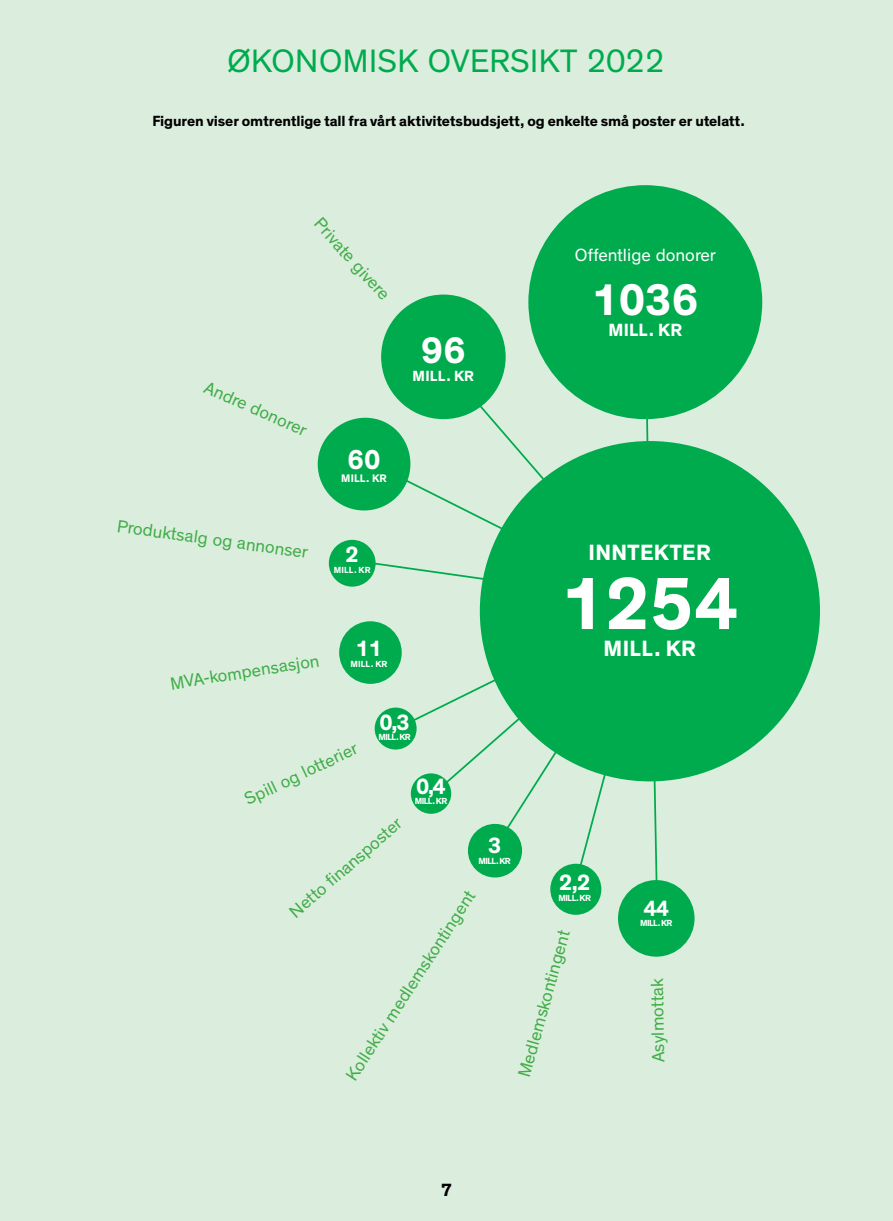
<style>
.page{position:relative;width:893px;height:1221px;background:#fff}
.page>*{position:absolute;margin:0;border:0;box-sizing:border-box;transform-origin:0 0}
.t1{font:700 75px "Theinhardt";color:#fff}
.t2{font:700 45px "Theinhardt";color:#fff}
.t3{font:700 37.5px "Theinhardt";color:#fff}
.t4{font:33px "Theinhardt";letter-spacing:.015em;color:#00ab4e}
.t5{font:700 27.75px "Theinhardt";color:#fff}
.t6{font:700 22.5px "Theinhardt";letter-spacing:.015em;color:#fff}
.t7{font:18px "Theinhardt";color:#41ad49}
.t8{font:18px "Theinhardt";color:#fff}
.t9{font:700 18px "Theinhardt";letter-spacing:.015em;color:#fff}
.t10{font:700 18px "Theinhardt";color:#000}
.t11{font:700 15px "Theinhardt";letter-spacing:-.005em;color:#000}
.t12{font:700 15px "Theinhardt";letter-spacing:.015em;color:#fff}
.t13{font:700 11.1px "Theinhardt";letter-spacing:.015em;color:#fff}
.t14{font:700 9px "Theinhardt";letter-spacing:-.055em;color:#fff}
</style>
<div class="page">
<div style="left:0;top:0;width:893px;height:1220px;background:#dbeedd"></div>
<div style="left:528px;top:185px;width:234px;height:234px;background:#00ab4e;border-radius:50%"></div>
<div style="left:381px;top:294px;width:125px;height:125px;background:#00ab4e;border-radius:50%"></div>
<div style="left:339px;top:621px;width:63px;height:62px;background:#00ab4e;border-radius:50%"></div>
<div style="left:550px;top:863px;width:51px;height:51px;background:#00ab4e;border-radius:50%"></div>
<div style="left:480px;top:441px;width:340px;height:340px;background:#00ab4e;border-radius:50%"></div>
<svg style="left:467px;top:850px;width:132px;height:28px"></svg>
<svg style="left:365px;top:304px;width:288px;height:546px"></svg>
<div style="left:318px;top:418px;width:92px;height:92px;background:#00ab4e;border-radius:50%"></div>
<div style="left:329px;top:540px;width:47px;height:46px;background:#00ab4e;border-radius:50%"></div>
<div style="left:375px;top:707px;width:42px;height:42px;background:#00ab4e;border-radius:50%"></div>
<div style="left:411px;top:773px;width:40px;height:40px;background:#00ab4e;border-radius:50%"></div>
<div style="left:618px;top:880px;width:76px;height:76px;background:#00ab4e;border-radius:50%"></div>
<h3 class="t4" style="left:227px;top:42px;width:439px">ØKONOMISK OVERSIKT 2022</h3>
<p class="t11" style="left:152px;top:112px;width:594px">Figuren viser omtrentlige tall fra vårt aktivitetsbudsjett, og enkelte små poster er utelatt.</p>
<p class="t7" style="left:325px;top:213px;width:105px;rotate:48deg">Private givere</p>
<p class="t7" style="left:210px;top:376px;width:112px;rotate:24deg">Andre donorer</p>
<p class="t7" style="left:119px;top:515px;width:194px;rotate:8deg">Produktsalg og annonser</p>
<h3 class="t5" style="left:348px;top:442px;width:34px">60</h3>
<p class="t13" style="left:341px;top:471px;width:47px">MILL. KR</p>
<p class="t6" style="left:346px;top:540px;width:15px">2</p>
<p class="t14" style="left:334px;top:564px;width:38px">MILL. KR</p>
<h3 class="t3" style="left:421px;top:327px;width:46px">96</h3>
<p class="t12" style="left:413px;top:366px;width:63px">MILL. KR</p>
<p class="t7" style="left:169px;top:673px;width:152px;rotate:-9deg">MVA-kompensasjon</p>
<p class="t6" style="left:356px;top:634px;width:28px">11</p>
<p class="t14" style="left:351px;top:658px;width:38px">MILL. KR</p>
<p class="t7" style="left:241px;top:789px;width:125px;rotate:-25deg">Spill og lotterier</p>
<p class="t6" style="left:380px;top:708px;width:32px">0,3</p>
<p class="t14" style="left:378px;top:731px;width:34px">MILL. KR</p>
<p class="t6" style="left:416px;top:772px;width:31px">0,4</p>
<p class="t14" style="left:415px;top:795px;width:34px">MILL. KR</p>
<p class="t8" style="left:575px;top:244px;width:143px">Offentlige donorer</p>
<h2 class="t2" style="left:592px;top:272px;width:108px">1036</h2>
<p class="t9" style="left:608px;top:319px;width:75px">MILL. KR</p>
<p class="t6" style="left:589px;top:538px;width:124px">INNTEKTER</p>
<h1 class="t1" style="left:561px;top:557px;width:178px">1254</h1>
<p class="t6" style="left:604px;top:634px;width:94px">MILL. KR</p>
<p class="t7" style="left:285px;top:906px;width:144px;rotate:-41deg">Netto fi nansposter</p>
<p class="t6" style="left:488px;top:831px;width:15px">3</p>
<p class="t14" style="left:478px;top:855px;width:34px">MILL. KR</p>
<p class="t6" style="left:559px;top:868px;width:33px">2,2</p>
<p class="t14" style="left:558px;top:892px;width:34px">MILL. KR</p>
<p class="t7" style="left:341px;top:1072px;width:223px;rotate:-57deg">Kollektiv medlemskontingent</p>
<p class="t7" style="left:513px;top:1073px;width:153px;rotate:-74deg">Medlemskontingent</p>
<p class="t10" style="left:441px;top:1178px;width:12px">7</p>
<p class="t6" style="left:644px;top:893px;width:27px">44</p>
<p class="t14" style="left:640px;top:917px;width:34px">MILL. KR</p>
<p class="t7" style="left:648px;top:1062px;width:86px;rotate:-91deg">Asylmottak</p>
</div>
